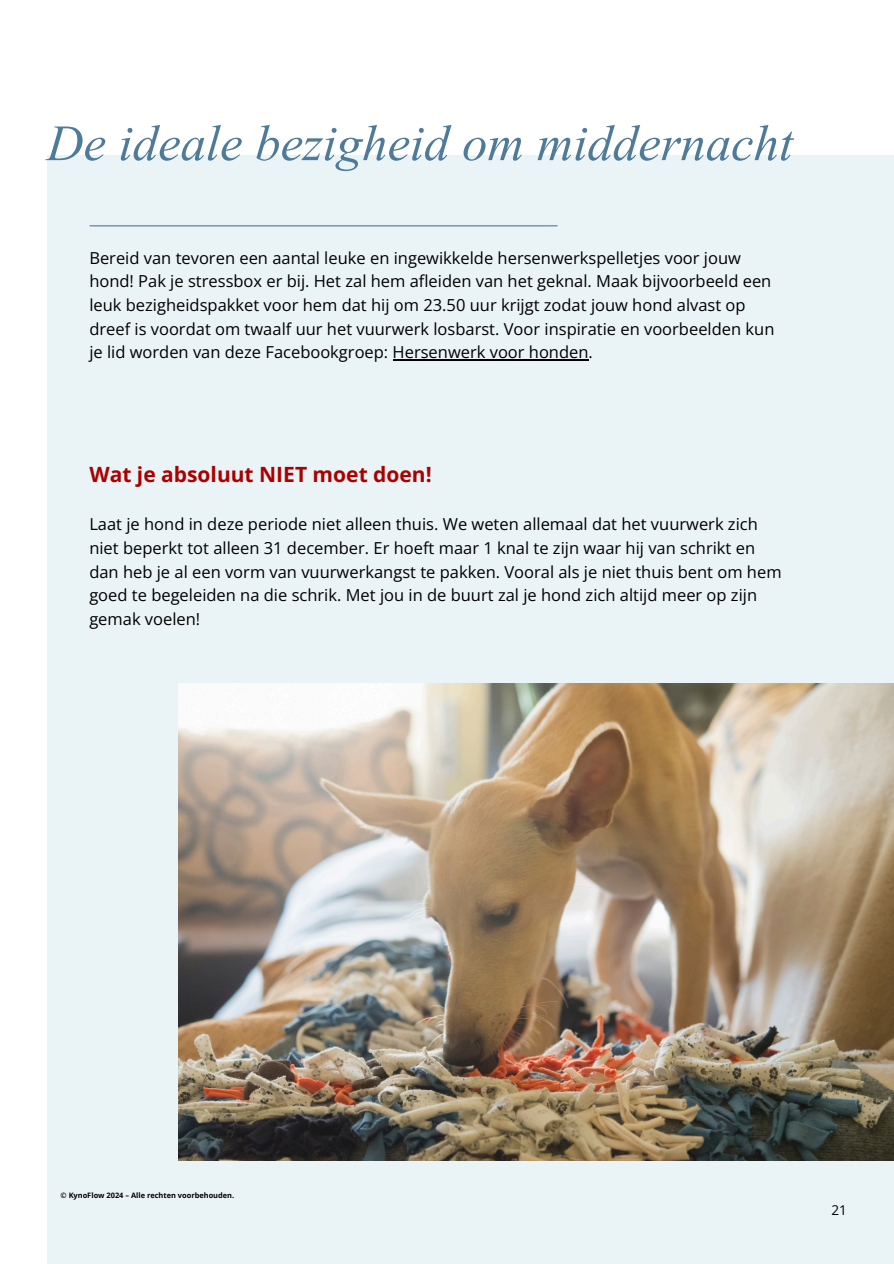
<style>
.page{position:relative;width:894px;height:1264px;background:#fff}
.page>*{position:absolute;margin:0;border:0;box-sizing:border-box;transform-origin:0 0}
.t1{font:63px "Vijaya";color:#4f7b9a}
.t2{font:700 21px "Open Sans";color:#ac0000}
.t3{font:16.5px/23.7px "Open Sans";color:#000}
.t4{font:13.5px "Open Sans";color:#000}
.t5{font:700 7.35px "Open Sans";color:#000}
</style>
<div class="page">
<div style="left:47px;top:155px;width:846px;height:1108px;background:#eaf3f6"></div>
<hr style="left:90px;top:225px;width:467px;height:1px;background:#4f7b9a">
<img style="left:179px;top:683px;width:714px;height:477px">
<hr style="left:392px;top:359px;width:196px;height:1px;background:#000">
<p class="t1" style="left:47px;top:115px;width:747px">De ideale bezigheid om middernacht</p>
<h3 class="t3" style="left:89px;top:245px;width:686px">Bereid van tevoren een aantal leuke en ingewikkelde hersenwerkspelletjes voor jouw hond! Pak je stressbox er bij. Het zal hem afleiden van het geknal. Maak bijvoorbeeld een leuk bezigheidspakket voor hem dat hij om 23.50 uur krijgt zodat jouw hond alvast op dreef is voordat om twaalf uur het vuurwerk losbarst. Voor inspiratie en voorbeelden kun je lid worden van deze Facebookgroep: Hersenwerk voor honden.</h3>
<h2 class="t2" style="left:89px;top:459px;width:344px">Wat je absoluut NIET moet doen!</h2>
<h3 class="t3" style="left:89px;top:512px;width:693px">Laat je hond in deze periode niet alleen thuis. We weten allemaal dat het vuurwerk zich niet beperkt tot alleen 31 december. Er hoeft maar 1 knal te zijn waar hij van schrikt en dan heb je al een vorm van vuurwerkangst te pakken. Vooral als je niet thuis bent om hem goed te begeleiden na die schrik. Met jou in de buurt zal je hond zich altijd meer op zijn gemak voelen!</h3>
<p class="t5" style="left:61px;top:1190px;width:175px">© KynoFlow 2024 – Alle rechten voorbehouden.</p>
<p class="t4" style="left:831px;top:1200px;width:17px">21</p>
</div>
